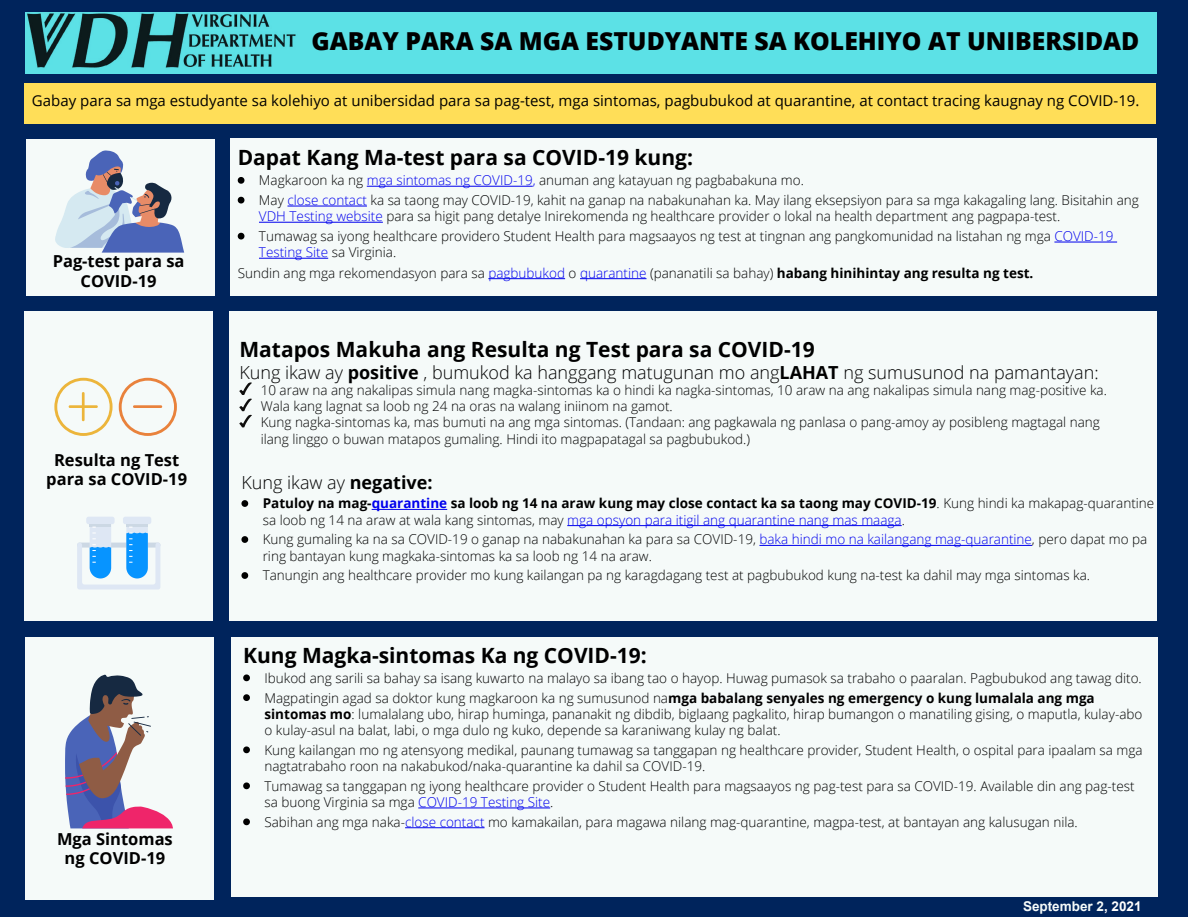
<style>
.page{position:relative;width:1188px;height:918px;background:#fff}
.page>*{position:absolute;margin:0;border:0;box-sizing:border-box;transform-origin:0 0}
.t1{font:800 24.75px "Open Sans";color:#000}
.t2{font:700 21px "Open Sans";color:#000}
.t3{font:300 18px "Open Sans";color:#000}
.t4{font:700 16.5px/19.8px "Open Sans";color:#000;text-align:center}
.t5{font:15px "Open Sans";color:#000}
.t6{font:300 13.5px/16.2px "Open Sans";color:#000}
.t7{font:700 13.5px "Arial";color:#f5faf9}
.s1{color:#0000ed}
.s2{font-weight:700}
.s3{font-weight:700;color:#0000ed}
.s4{color:#fff}
</style>
<div class="page">
<div style="left:0;top:0;width:1188px;height:916px;background:#00245c"></div>
<div style="left:25px;top:12px;width:1132px;height:62px;background:#5ce1e6"></div>
<img style="left:27px;top:13px;width:269px;height:55px">
<div style="left:230px;top:139px;width:926px;height:157px;background:#f5faf9"></div>
<div style="left:230px;top:311px;width:927px;height:309px;background:#f5faf9"></div>
<div style="left:26px;top:139px;width:189px;height:157px;background:#f5faf9"></div>
<svg style="left:55px;top:150px;width:129px;height:103px"></svg>
<div style="left:24px;top:311px;width:189px;height:309px;background:#f5faf9"></div>
<svg style="left:54px;top:378px;width:59px;height:58px"></svg>
<hr style="left:82px;top:392px;width:3px;height:29px;background:#ecb53b">
<hr style="left:69px;top:405px;width:29px;height:3px;background:#ecb53b">
<svg style="left:119px;top:378px;width:58px;height:58px"></svg>
<hr style="left:133px;top:405px;width:29px;height:3px;background:#e9823c">
<svg style="left:77px;top:517px;width:83px;height:73px"></svg>
<div style="left:231px;top:637px;width:927px;height:260px;background:#f5faf9"></div>
<div style="left:25px;top:637px;width:189px;height:263px;background:#f5faf9"></div>
<svg style="left:65px;top:675px;width:108px;height:153px"></svg>
<div style="left:24px;top:84px;width:1132px;height:40px;background:#ffde58"></div>
<hr style="left:367px;top:186px;width:166px;height:1px;background:#0000ed">
<hr style="left:287px;top:206px;width:80px;height:1px;background:#0000ed">
<hr style="left:259px;top:222px;width:124px;height:1px;background:#0000ed">
<hr style="left:1054px;top:242px;width:63px;height:1px;background:#0000ed">
<hr style="left:259px;top:258px;width:69px;height:1px;background:#0000ed">
<hr style="left:488px;top:278px;width:77px;height:1px;background:#0000ed">
<hr style="left:580px;top:278px;width:66px;height:1px;background:#0000ed">
<svg style="left:238px;top:177px;width:6px;height:7px"></svg>
<svg style="left:238px;top:197px;width:6px;height:7px"></svg>
<svg style="left:238px;top:233px;width:6px;height:7px"></svg>
<svg style="left:239px;top:382px;width:13px;height:45px"></svg>
<hr style="left:372px;top:509px;width:75px;height:1px;background:#0000ed">
<hr style="left:567px;top:525px;width:335px;height:1px;background:#0000ed">
<hr style="left:759px;top:545px;width:273px;height:1px;background:#0000ed">
<svg style="left:241px;top:500px;width:7px;height:7px"></svg>
<svg style="left:241px;top:536px;width:7px;height:7px"></svg>
<svg style="left:241px;top:572px;width:7px;height:7px"></svg>
<hr style="left:418px;top:808px;width:132px;height:1px;background:#0000ed">
<hr style="left:405px;top:827px;width:80px;height:1px;background:#0000ed">
<svg style="left:243px;top:674px;width:7px;height:7px"></svg>
<svg style="left:243px;top:694px;width:7px;height:7px"></svg>
<svg style="left:243px;top:746px;width:7px;height:7px"></svg>
<svg style="left:243px;top:782px;width:7px;height:7px"></svg>
<svg style="left:243px;top:818px;width:7px;height:7px"></svg>
<h1 class="t1" style="left:312px;top:23px;width:829px">GABAY PARA SA MGA ESTUDYANTE SA KOLEHIYO AT UNIBERSIDAD</h1>
<p class="t5" style="left:32px;top:91px;width:1109px">Gabay para sa mga estudyante sa kolehiyo at unibersidad para sa pag-test, mga sintomas, pagbubukod at quarantine, at contact tracing kaugnay ng COVID-19.</p>
<p class="t4" style="left:53px;top:251px;width:133px">Pag-test para sa<br>COVID-19</p>
<p class="t4" style="left:46px;top:449px;width:142px">Resulta ng Test para sa COVID-19</p>
<p class="t4" style="left:57px;top:828px;width:117px">Mga Sintomas ng COVID-19</p>
<h2 class="t2" style="left:238px;top:143px;width:457px">Dapat Kang Ma-test para sa COVID-19 kung:</h2>
<p class="t6" style="left:259px;top:170px;width:881px;line-height:19.8px">Magkaroon ka ng <span class="s1">mga sintomas ng COVID-19,</span> anuman ang katayuan ng pagbabakuna mo.<br>May <span class="s1">close contact</span> ka sa taong may COVID-19, kahit na ganap na nabakunahan ka. May ilang eksepsiyon para sa mga kakagaling lang. Bisitahin ang</p>
<p class="t6" style="left:259px;top:206px;width:856px;line-height:19.8px"><span class="s1">VDH Testing website</span> para sa higit pang detalye Inirekomenda ng healthcare provider o lokal na health department ang pagpapa-test.<br>Tumawag sa iyong healthcare providero Student Health para magsaayos ng test at tingnan ang pangkomunidad na listahan ng mga <span class="s1">COVID-19</span></p>
<p class="t6" style="left:238px;top:242px;width:797px;line-height:20.4px;text-indent:21px"><span class="s1">Testing Site</span> sa Virginia.<br>Sundin ang mga rekomendasyon para sa <span class="s1">pagbubukod</span> o <span class="s1">quarantine</span> (pananatili sa bahay) <span class="s2">habang hinihintay ang resulta ng test.</span></p>
<h2 class="t2" style="left:239px;top:335px;width:577px">Matapos Makuha ang Resulta ng Test para sa COVID-19</h2>
<h3 class="t3" style="left:239px;top:360px;width:861px">Kung ikaw ay <span class="s2">positive</span> , bumukod ka hanggang matugunan mo ang<span class="s2">LAHAT</span> ng sumusunod na pamantayan:</h3>
<p class="t6" style="left:261px;top:382px;width:848px">10 araw na ang nakalipas simula nang magka-sintomas ka o hindi ka nagka-sintomas, 10 araw na ang nakalipas simula nang mag-positive ka.<br>Wala kang lagnat sa loob ng 24 na oras na walang iniinom na gamot.<br>Kung nagka-sintomas ka, mas bumuti na ang mga sintomas. (Tandaan: ang pagkawala ng panlasa o pang-amoy ay posibleng magtagal nang ilang linggo o buwan matapos gumaling. Hindi ito magpapatagal sa pagbubukod.)</p>
<h3 class="t3" style="left:241px;top:470px;width:193px">Kung ikaw ay <span class="s2">negative:</span></h3>
<p class="t6" style="left:263px;top:495px;width:893px"><span class="s2">Patuloy na mag-</span><span class="s3">quarantine</span> <span class="s2">sa loob ng 14 na araw kung may close contact ka sa taong may COVID-19</span>. Kung hindi ka makapag-quarantine sa loob ng 14 na araw at wala kang sintomas, may <span class="s1">mga opsyon para itigil ang quarantine nang mas maaga</span>.</p>
<p class="t6" style="left:263px;top:531px;width:886px">Kung gumaling ka na sa COVID-19 o ganap na nabakunahan ka para sa COVID-19, <span class="s1">baka hindi mo na kailangang mag-quarantine</span>, pero dapat mo pa ring bantayan kung magkaka-sintomas ka sa loob ng 14 na araw.</p>
<p class="t6" style="left:263px;top:567px;width:829px">Tanungin ang healthcare provider mo kung kailangan pa ng karagdagang test at pagbubukod kung na-test ka dahil may mga sintomas ka.</p>
<h2 class="t2" style="left:243px;top:640px;width:405px">Kung Magka-sintomas Ka ng COVID-19:</h2>
<p class="t6" style="left:264px;top:668px;width:879px;line-height:19.8px">Ibukod ang sarili sa bahay sa isang kuwarto na malayo sa ibang tao o hayop. Huwag pumasok sa trabaho o paaralan. Pagbubukod ang tawag dito.<br>Magpatingin agad sa doktor kung magkaroon ka ng sumusunod na<span class="s2">mga babalang senyales ng emergency o kung lumalala ang mga</span></p>
<p class="t6" style="left:264px;top:705px;width:879px"><span class="s2">sintomas mo</span>: lumalalang ubo, hirap huminga, pananakit ng dibdib, biglaang pagkalito, hirap bumangon o manatiling gising, o maputla, kulay-abo o kulay-asul na balat, labi, o mga dulo ng kuko, depende sa karaniwang kulay ng balat.</p>
<p class="t6" style="left:264px;top:741px;width:880px">Kung kailangan mo ng atensyong medikal, paunang tumawag sa tanggapan ng healthcare provider, Student Health, o ospital para ipaalam sa mga nagtatrabaho roon na nakabukod/naka-quarantine ka dahil sa COVID-19.</p>
<p class="t6" style="left:264px;top:777px;width:872px">Tumawag sa tanggapan ng iyong healthcare provider o Student Health para magsaayos ng pag-test para sa COVID-19. Available din ang pag-test sa buong Virginia sa mga <span class="s1">COVID-19 Testing Site</span>.</p>
<p class="t6" style="left:264px;top:813px;width:815px">Sabihan ang mga naka-<span class="s1">close contact</span> mo kamakailan, para magawa nilang mag-quarantine, magpa-test, at bantayan ang kalusugan nila.</p>
<p class="t7" style="left:1023px;top:897px;width:120px">September 2<span class="s4">, 2021</span></p>
</div>
